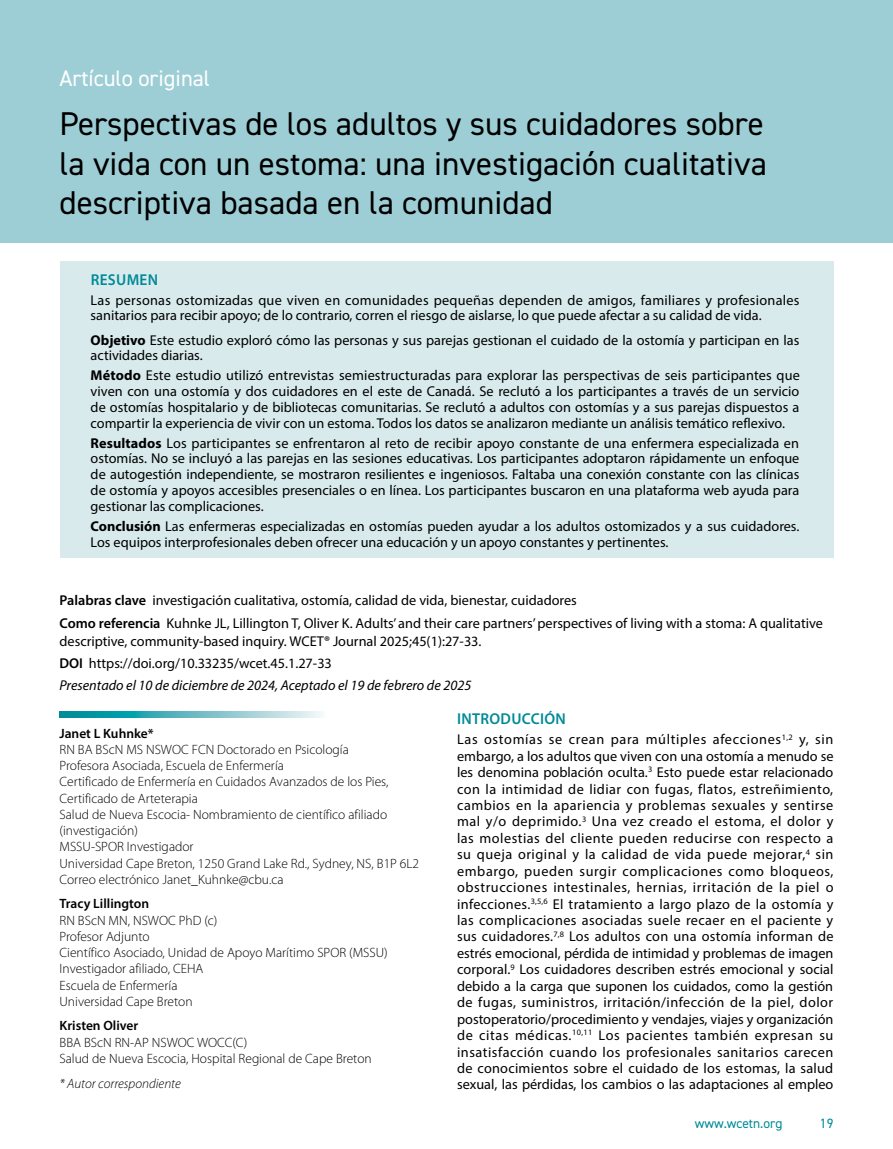
<style>
.page{position:relative;width:893px;height:1149px;background:#fff}
.page>*{position:absolute;margin:0;border:0;box-sizing:border-box;transform-origin:0 0}
.t1{font:33px/39.6px "DIN2014";color:#000;text-align:justify}
.t2{font:22.5px "DIN2014";color:#fff}
.t3{font:600 15.75px "Myriad Pro";letter-spacing:.02em;color:#008a97}
.t4{font:14.25px/16.4px "Myriad Pro";color:#000}
.t5{font:300 13.5px/16.2px "Myriad Pro";color:#000}
.t6{font:600 13.5px "Myriad Pro";color:#000}
.t7{font:italic 300 13.5px "Myriad Pro";color:#000}
.t8{font:13.5px "DIN2014";color:#008a97}
.s1{font-weight:700}
.s2{font-weight:600}
.s3{font-style:italic}
</style>
<div class="page">
<div style="left:0;top:0;width:893px;height:242px;background:#9dced5"></div>
<div style="left:60px;top:261px;width:773px;height:296px;background:#d8eaec"></div>
<svg style="left:60px;top:711px;width:262px;height:6px;background:#64bac3"></svg>
<h2 class="t2" style="left:60px;top:64px;width:152px">Artículo original</h2>
<h1 class="t1" style="left:60px;top:103px;width:709px">Perspectivas de los adultos y sus cuidadores sobre la vida con un estoma: una investigación cualitativa descriptiva basada en la comunidad</h1>
<p class="t3" style="left:91px;top:269px;width:69px">RESUMEN</p>
<p class="t4" style="left:91px;top:291px;width:710px;line-height:15.8px">Las personas ostomizadas que viven en comunidades pequeñas dependen de amigos, familiares y profesionales sanitarios para recibir apoyo; de lo contrario, corren el riesgo de aislarse, lo que puede afectar a su calidad de vida.</p>
<p class="t4" style="left:91px;top:331px;width:710px;line-height:15.8px"><span class="s1">Objetivo</span> Este estudio exploró cómo las personas y sus parejas gestionan el cuidado de la ostomía y participan en las actividades diarias.</p>
<p class="t4" style="left:91px;top:367px;width:711px;line-height:15.8px;text-align:justify"><span class="s1">Método</span> Este estudio utilizó entrevistas semiestructuradas para explorar las perspectivas de seis participantes que viven con una ostomía y dos cuidadores en el este de Canadá. Se reclutó a los participantes a través de un servicio de ostomías hospitalario y de bibliotecas comunitarias. Se reclutó a adultos con ostomías y a sus parejas dispuestos a compartir la experiencia de vivir con un estoma. Todos los datos se analizaron mediante un análisis temático reflexivo.</p>
<p class="t4" style="left:91px;top:434px;width:710px;line-height:15.8px;text-align:justify"><span class="s1">Resultados</span> Los participantes se enfrentaron al reto de recibir apoyo constante de una enfermera especializada en ostomías. No se incluyó a las parejas en las sesiones educativas. Los participantes adoptaron rápidamente un enfoque de autogestión independiente, se mostraron resilientes e ingeniosos. Faltaba una conexión constante con las clínicas de ostomía y apoyos accesibles presenciales o en línea. Los participantes buscaron en una plataforma web ayuda para gestionar las complicaciones.</p>
<p class="t4" style="left:91px;top:517px;width:710px;line-height:15.8px"><span class="s1">Conclusión</span> Las enfermeras especializadas en ostomías pueden ayudar a los adultos ostomizados y a sus cuidadores.<br>Los equipos interprofesionales deben ofrecer una educación y un apoyo constantes y pertinentes.</p>
<p class="t4" style="left:60px;top:589px;width:765px;line-height:22.2px"><span class="s2">Palabras clave</span> investigación cualitativa, ostomía, calidad de vida, bienestar, cuidadores<br><span class="s2">Como referencia</span> Kuhnke JL, Lillington T, Oliver K. Adults’ and their care partners’ perspectives of living with a stoma: A qualitative</p>
<p class="t4" style="left:60px;top:629px;width:424px;line-height:22.2px">descriptive, community-based inquiry. WCET® Journal 2025;45(1):27-33.<br><span class="s2">DOI</span> https://doi.org/10.33235/wcet.45.1.27-33<br><span class="s3">Presentado el 10 de diciembre de 2024, Aceptado el 19 de febrero de 2025</span></p>
<p class="t6" style="left:60px;top:724px;width:96px">Janet L Kuhnke*</p>
<p class="t5" style="left:60px;top:741px;width:361px">RN BA BScN MS NSWOC FCN Doctorado en Psicología<br>Profesora Asociada, Escuela de Enfermería<br>Certificado de Enfermería en Cuidados Avanzados de los Pies, Certificado de Arteterapia<br>Salud de Nueva Escocia- Nombramiento de científico afiliado (investigación)<br>MSSU-SPOR Investigador<br>Universidad Cape Breton, 1250 Grand Lake Rd., Sydney, NS, B1P 6L2<br>Correo electrónico Janet_Kuhnke@cbu.ca</p>
<p class="t6" style="left:60px;top:895px;width:91px">Tracy Lillington</p>
<p class="t5" style="left:60px;top:911px;width:330px">RN BScN MN, NSWOC PhD (c)<br>Profesor Adjunto<br>Científico Asociado, Unidad de Apoyo Marítimo SPOR (MSSU)<br>Investigador afiliado, CEHA<br>Escuela de Enfermería<br>Universidad Cape Breton</p>
<p class="t6" style="left:60px;top:1016px;width:80px">Kristen Oliver</p>
<p class="t5" style="left:60px;top:1033px;width:314px">BBA BScN RN-AP NSWOC WOCC(C)<br>Salud de Nueva Escocia, Hospital Regional de Cape Breton</p>
<p class="t7" style="left:60px;top:1074px;width:123px">* Autor correspondiente</p>
<p class="t3" style="left:457px;top:708px;width:110px">INTRODUCCIÓN</p>
<p class="t4" style="left:457px;top:730px;width:378px;text-align:justify">Las ostomías se crean para múltiples afecciones<sup>1,2</sup> y, sin embargo, a los adultos que viven con una ostomía a menudo se les denomina población oculta.<sup>3</sup> Esto puede estar relacionado con la intimidad de lidiar con fugas, flatos, estreñimiento, cambios en la apariencia y problemas sexuales y sentirse mal y/o deprimido.<sup>3</sup> Una vez creado el estoma, el dolor y las molestias del cliente pueden reducirse con respecto a su queja original y la calidad de vida puede mejorar,<sup>4</sup> sin embargo, pueden surgir complicaciones como bloqueos, obstrucciones intestinales, hernias, irritación de la piel o infecciones.<sup>3,5,6</sup> El tratamiento a largo plazo de la ostomía y las complicaciones asociadas suele recaer en el paciente y sus cuidadores.<sup>7,8</sup> Los adultos con una ostomía informan de estrés emocional, pérdida de intimidad y problemas de imagen corporal.<sup>9</sup> Los cuidadores describen estrés emocional y social debido a la carga que suponen los cuidados, como la gestión de fugas, suministros, irritación/infección de la piel, dolor postoperatorio/procedimiento y vendajes, viajes y organización de citas médicas.<sup>10,11</sup> Los pacientes también expresan su insatisfacción cuando los profesionales sanitarios carecen de conocimientos sobre el cuidado de los estomas, la salud sexual, las pérdidas, los cambios o las adaptaciones al empleo</p>
<p class="t8" style="left:695px;top:1114px;width:89px">www.wcetn.org</p>
<p class="t8" style="left:820px;top:1114px;width:15px">19</p>
</div>
